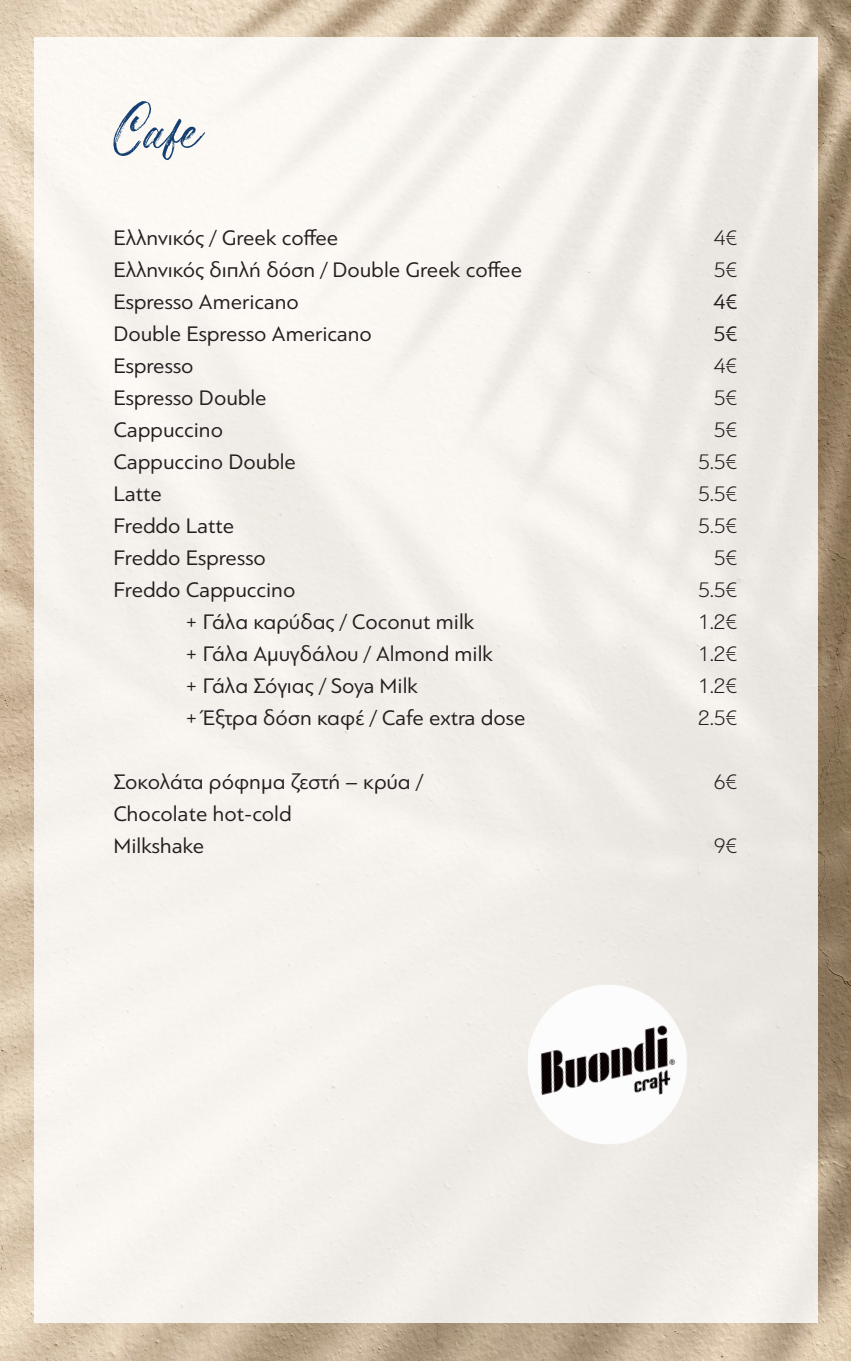
<style>
.page{position:relative;width:851px;height:1361px;background:#fff}
.page>*{position:absolute;margin:0;border:0;box-sizing:border-box;transform-origin:0 0}
.t1{font:80px "Costiera";color:#133f71}
.t2{font:22px "PF Bague Sans Pro";color:#231f20}
.t3{font:300 22px "PF Bague Sans Pro";color:#231f20}
</style>
<div class="page">
<img style="left:0;top:0;width:850px;height:1361px">
<div style="left:34px;top:38px;width:783px;height:1285px;background:#f4f0eb"></div>
<img style="left:527px;top:984px;width:160px;height:160px">
<p class="t1" style="left:113px;top:91px;width:93px">Cafe</p>
<p class="t2" style="left:113px;top:225px;width:226px">Ελληνικός / Greek coffee</p>
<p class="t3" style="left:713px;top:225px;width:25px">4€</p>
<p class="t2" style="left:113px;top:257px;width:410px">Ελληνικός διπλή δόση / Double Greek coffee</p>
<p class="t3" style="left:713px;top:257px;width:25px">5€</p>
<p class="t2" style="left:113px;top:289px;width:187px">Espresso Americano</p>
<p class="t2" style="left:713px;top:289px;width:26px">4€</p>
<p class="t2" style="left:113px;top:321px;width:260px">Double Espresso Americano</p>
<p class="t2" style="left:713px;top:321px;width:26px">5€</p>
<p class="t2" style="left:113px;top:353px;width:82px">Espresso</p>
<p class="t3" style="left:713px;top:353px;width:25px">4€</p>
<p class="t2" style="left:113px;top:385px;width:155px">Espresso Double</p>
<p class="t3" style="left:713px;top:385px;width:25px">5€</p>
<p class="t2" style="left:113px;top:417px;width:111px">Cappuccino</p>
<p class="t3" style="left:713px;top:417px;width:25px">5€</p>
<p class="t2" style="left:113px;top:449px;width:184px">Cappuccino Double</p>
<p class="t3" style="left:698px;top:449px;width:41px">5.5€</p>
<p class="t2" style="left:113px;top:481px;width:50px">Latte</p>
<p class="t3" style="left:698px;top:481px;width:41px">5.5€</p>
<p class="t2" style="left:113px;top:513px;width:122px">Freddo Latte</p>
<p class="t3" style="left:698px;top:513px;width:41px">5.5€</p>
<p class="t2" style="left:113px;top:545px;width:154px">Freddo Espresso</p>
<p class="t3" style="left:713px;top:545px;width:25px">5€</p>
<p class="t2" style="left:113px;top:577px;width:183px">Freddo Cappuccino</p>
<p class="t3" style="left:698px;top:577px;width:41px">5.5€</p>
<p class="t2" style="left:185px;top:609px;width:290px">+ Γάλα καρύδας / Coconut milk</p>
<p class="t3" style="left:698px;top:609px;width:41px">1.2€</p>
<p class="t2" style="left:185px;top:641px;width:309px">+ Γάλα Αµυγδάλου / Almond milk</p>
<p class="t3" style="left:698px;top:641px;width:41px">1.2€</p>
<p class="t2" style="left:185px;top:673px;width:234px">+ Γάλα Σόγιας / Soya Milk</p>
<p class="t3" style="left:698px;top:673px;width:41px">1.2€</p>
<p class="t2" style="left:185px;top:705px;width:341px">+ Έξτρα δόση καφέ / Cafe extra dose</p>
<p class="t3" style="left:698px;top:705px;width:41px">2.5€</p>
<p class="t2" style="left:113px;top:769px;width:311px">Σοκολάτα ρόφηµα ζεστή – κρύα /</p>
<p class="t3" style="left:713px;top:769px;width:25px">6€</p>
<p class="t2" style="left:113px;top:801px;width:179px">Chocolate hot-cold</p>
<p class="t2" style="left:113px;top:833px;width:92px">Milkshake</p>
<p class="t3" style="left:713px;top:833px;width:25px">9€</p>
</div>
